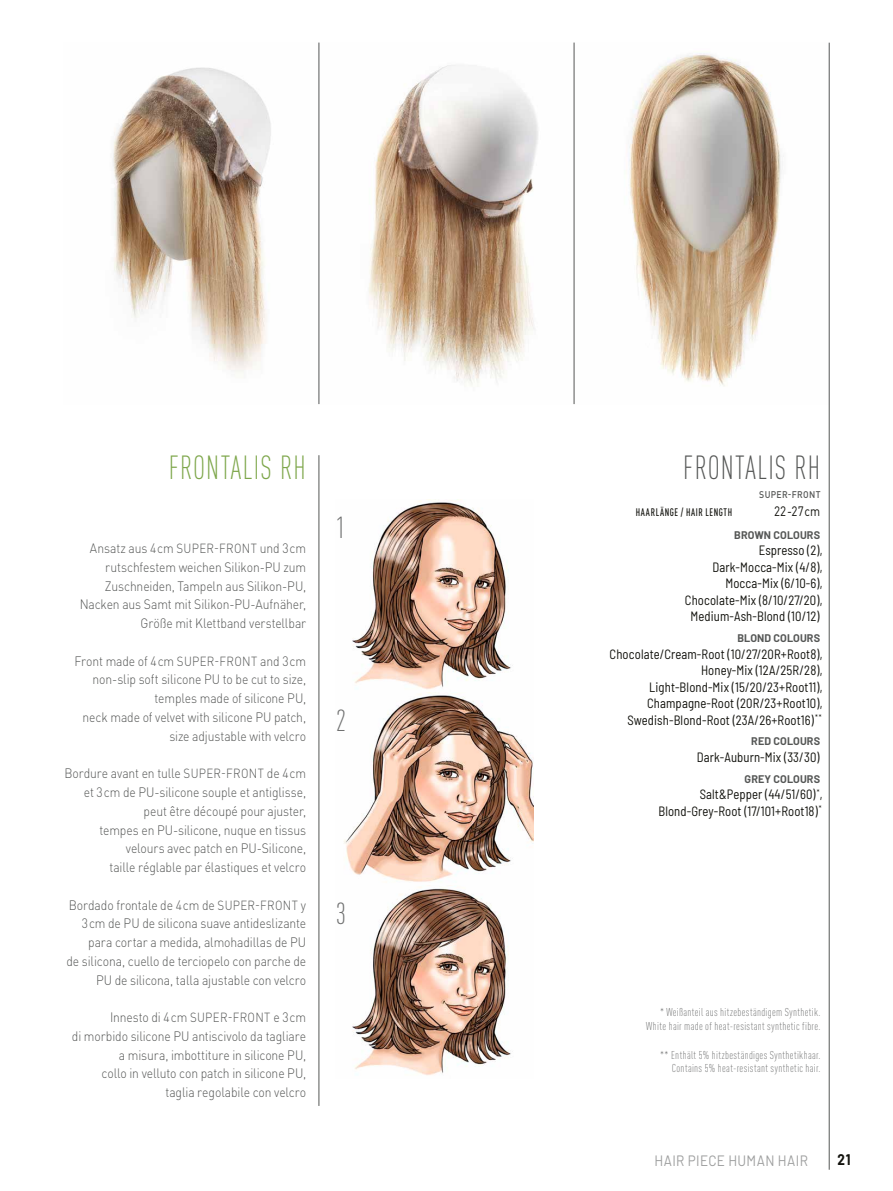
<style>
.page{position:relative;width:893px;height:1191px;background:#fff}
.page>*{position:absolute;margin:0;border:0;box-sizing:border-box;transform-origin:0 0}
.t1{font:300 33px "DIN Cond DIN Cond";letter-spacing:.035em;color:#555756;scale:.9 1}
.t2{font:300 33px "DIN Cond DIN Cond";letter-spacing:.035em;color:#7da64a;scale:.9 1}
.t3{font:300 30px "DIN Cond DIN Cond";color:#6f7070}
.t4{font:15px "Barlow";letter-spacing:.03em;color:#9d9e9e;scale:.9 1}
.t5{font:700 15px "Barlow";color:#12120d;scale:.9 1}
.t6{font:300 13.5px/18.8px "DIN Pro";letter-spacing:-.01em;color:#555756;text-align:right;scale:.9 1}
.t7{font:semi-condensed 13.5px/16.5px "Barlow";letter-spacing:.01em;color:#12120d;text-align:right;scale:.94 1}
.t8{font:13.5px "DIN Pro";letter-spacing:.005em;color:#12120d;scale:.85 1}
.t9{font:300 11.25px/13.5px "DIN Cond DIN Cond";letter-spacing:.03em;color:#6f7070;text-align:right}
.t10{font:700 10.8px "Barlow";letter-spacing:.01em;color:#555756}
.t11{font:500 10.8px "DIN Cond DIN Cond";letter-spacing:.065em;color:#12120d;scale:.89 1}
.t12{font:500 9.6px "DIN Pro";letter-spacing:.035em;color:#555756;scale:.9 1}
.s1{font-size:13.05px}
</style>
<div class="page">
<img style="left:112px;top:43px;width:717px;height:361px">
<hr style="left:574px;top:43px;width:1px;height:361px;background:#555756">
<hr style="left:319px;top:43px;width:1px;height:361px;background:#555756">
<hr style="left:829px;top:43px;width:1px;height:1126px;background:#555756">
<hr style="left:319px;top:455px;width:1px;height:651px;background:#555756">
<img style="left:344px;top:499px;width:189px;height:577px">
<h1 class="t2" style="left:169px;top:448px;width:154px">FRONTALIS RH</h1>
<p class="t6" style="left:80px;top:538px;width:253px">Ansatz aus 4cm <span class="s1">SUPER-FRONT</span> und 3cm rutschfestem weichen Silikon-PU zum Zuschneiden, Tampeln aus Silikon-PU, Nacken aus Samt mit Silikon-PU-Aufnäher, Größe mit Klettband verstellbar</p>
<p class="t6" style="left:75px;top:651px;width:259px">Front made of 4cm <span class="s1">SUPER-FRONT</span> and 3cm non-slip soft silicone PU to be cut to size, temples made of silicone PU,<br>neck made of velvet with silicone PU patch, size adjustable with velcro</p>
<p class="t6" style="left:64px;top:763px;width:270px">Bordure avant en tulle <span class="s1">SUPER-FRONT</span> de 4cm et 3cm de PU-silicone souple et antiglisse, peut être découpé pour ajuster,<br>tempes en PU-silicone, nuque en tissus velours avec patch en PU-Silicone,<br>taille réglable par élastiques et velcro</p>
<p class="t6" style="left:67px;top:894px;width:268px">Bordado frontale de 4cm de <span class="s1">SUPER-FRONT</span> y 3cm de PU de silicona suave antideslizante para cortar a medida, almohadillas de PU<br>de silicona, cuello de terciopelo con parche de PU de silicona, talla ajustable con velcro</p>
<p class="t6" style="left:72px;top:1007px;width:262px">Innesto di 4cm <span class="s1">SUPER-FRONT</span> e 3cm<br>di morbido silicone PU antiscivolo da tagliare a misura, imbottiture in silicone PU,<br>collo in velluto con patch in silicone PU, taglia regolabile con velcro</p>
<h2 class="t3" style="left:336px;top:510px;width:12px">1</h2>
<h2 class="t3" style="left:336px;top:703px;width:12px">2</h2>
<h2 class="t3" style="left:336px;top:896px;width:12px">3</h2>
<h1 class="t1" style="left:683px;top:448px;width:154px">FRONTALIS RH</h1>
<p class="t12" style="left:759px;top:488px;width:70px">SUPER-FRONT</p>
<p class="t11" style="left:636px;top:505px;width:110px">HAARLÄNGE / HAIR LENGTH</p>
<p class="t8" style="left:774px;top:502px;width:56px">22-27cm</p>
<p class="t10" style="left:734px;top:527px;width:87px">BROWN COLOURS</p>
<p class="t7" style="left:685px;top:541px;width:148px">Espresso (2),<br>Dark‑Mocca‑Mix (4/8),<br>Mocca‑Mix (6/10‑6),<br>Chocolate‑Mix (8/10/27/20),<br>Medium‑Ash‑Blond (10/12)</p>
<p class="t10" style="left:737px;top:630px;width:84px">BLOND COLOURS</p>
<p class="t7" style="left:610px;top:644px;width:228px">Chocolate/Cream‑Root (10/27/20R+Root8), Honey‑Mix (12A/25R/28),<br>Light‑Blond‑Mix (15/20/23+Root11), Champagne‑Root (20R/23+Root10), Swedish‑Blond‑Root (23A/26+Root16)<sup>*</sup> <sup>*</sup></p>
<p class="t10" style="left:751px;top:733px;width:70px">RED COLOURS</p>
<p class="t7" style="left:697px;top:747px;width:132px">Dark‑Auburn‑Mix (33/30)</p>
<p class="t10" style="left:745px;top:770px;width:77px">GREY COLOURS</p>
<p class="t7" style="left:658px;top:785px;width:176px">Salt&amp;Pepper (44/51/60)<sup>*</sup>,<br>Blond‑Grey‑Root (17/101+Root18)<sup>*</sup></p>
<p class="t9" style="left:646px;top:1005px;width:176px">* Weißanteil aus hitzebeständigem Synthetik.<br>White hair made of heat-resistant synthetic fibre.</p>
<p class="t9" style="left:660px;top:1048px;width:162px">** Enthält 5% hitzbeständiges Synthetikhaar.<br>Contains 5% heat-resistant synthetic hair.</p>
<p class="t4" style="left:654px;top:1149px;width:172px">HAIR PIECE HUMAN HAIR</p>
<p class="t5" style="left:838px;top:1149px;width:16px">21</p>
</div>
